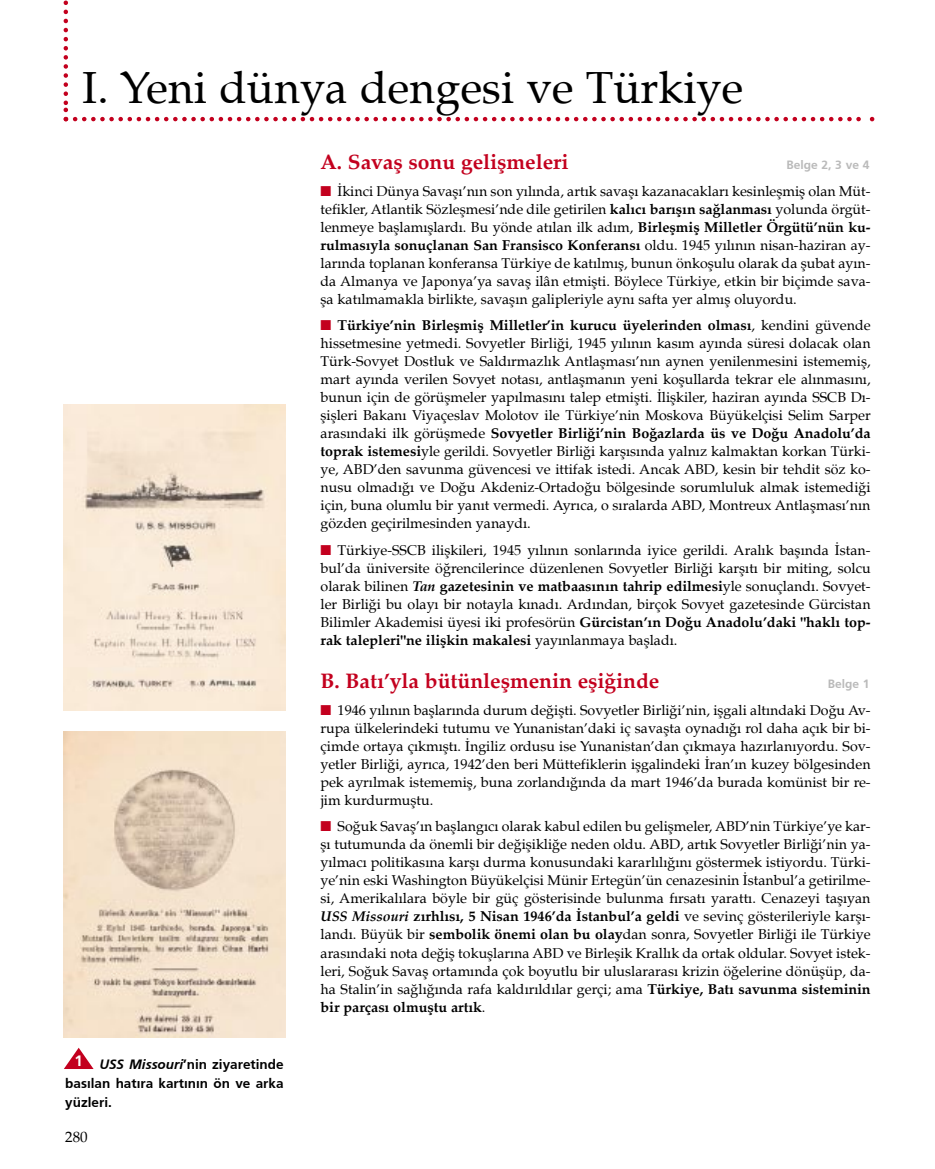
<style>
.page{position:relative;width:935px;height:1169px;background:#fff}
.page>*{position:absolute;margin:0;border:0;box-sizing:border-box;transform-origin:0 0}
.t1{font:45px "Palatino Turk";color:#000}
.t2{font:21px "Palatino Turk B";color:#c3001e}
.t3{font:15px "Palatino Turk";color:#000}
.t4{font:14.25px/18px "Palatino Turk";color:#000;text-align:justify}
.t5{font:14.25px/18px "Palatino Turk B";color:#000}
.t6{font:13.5px/19px "Frutiger T Bold";color:#000;text-align:justify}
.t7{font:12px "Frutiger T Bold";color:#bababa}
.s1{font-style:italic}
.s2{font-style:inherit}
.s3{color:#c3001e}
.s4{font-family:"Palatino Turk B"}
.s5{font-family:"Palatino Turk"}
.s6{font-family:"Palatino Turk BI"}
</style>
<div class="page">
<svg style="left:64px;top:0;width:810px;height:121px"></svg>
<svg style="left:64px;top:1047px;width:30px;height:22px"></svg>
<img style="left:64px;top:731px;width:221px;height:306px">
<img style="left:64px;top:404px;width:221px;height:306px">
<h1 class="t1" style="left:82px;top:65px;width:662px">I. Yeni d¸nya dengesi ve T¸rkiye</h1>
<p class="t6" style="left:65px;top:1054px;width:220px;text-indent:9px"><sup>1</sup> <span class="s1">USS Missouri</span>ínin ziyaretinde basõlan hatõra kartõnõn ˆn ve arka y¸zleri.</p>
<p class="t3" style="left:65px;top:1129px;width:24px">280</p>
<h2 class="t2" style="left:320px;top:152px;width:249px">A. Sava<span class="s2">fl</span> sonu geli<span class="s2">fl</span>meleri</h2>
<p class="t7" style="left:786px;top:158px;width:84px">Belge 2, 3 ve 4</p>
<p class="t4" style="left:320px;top:182px;width:551px"><span class="s3">■</span> ãkinci D¸nya Sava<span class="s2">fl</span>õínõn son yõlõnda, artõk sava<span class="s2">fl</span>õ kazanacaklarõ kesinle<span class="s2">fl</span>mi<span class="s2">fl</span> olan M¸t&shy;tefikler, Atlantik Sˆzle<span class="s2">fl</span>mesiínde dile getirilen <span class="s4">kalõcõ barõ</span><span class="s4">fl</span><span class="s4">õn sa§lanmasõ</span> yolunda ˆrg¸t&shy;lenmeye ba<span class="s2">fl</span>lamõ<span class="s2">fl</span>lardõ. Bu yˆnde atõlan ilk adõm, <span class="s4">Birle</span><span class="s4">fl</span><span class="s4">mi</span><span class="s4">fl</span> <span class="s4">Milletler ÷rg¸t¸ín¸n ku-</span></p>
<p class="t5" style="left:320px;top:236px;width:551px">rulmasõyla sonuÁlanan San Fransisco Konferansõ <span class="s5">oldu. 1945 yõlõnõn nisan-haziran ay-</span></p>
<p class="t4" style="left:320px;top:254px;width:551px">larõnda toplanan konferansa T¸rkiye de katõlmõ<span class="s2">fl</span>, bunun ˆnko<span class="s2">fl</span>ulu olarak da <span class="s2">fl</span>ubat ayõn&shy;da Almanya ve Japonyaíya sava<span class="s2">fl</span> il‚n etmi<span class="s2">fl</span>ti. Bˆylece T¸rkiye, etkin bir biÁimde sava&shy;<span class="s2">fl</span>a katõlmamakla birlikte, sava<span class="s2">fl</span>õn galipleriyle aynõ safta yer almõ<span class="s2">fl</span> oluyordu.</p>
<p class="t5" style="left:320px;top:317px;width:551px"><span class="s3">■</span> T¸rkiyeínin Birle<span class="s2">fl</span>mi<span class="s2">fl</span> Milletleríin kurucu ¸yelerinden olmasõ<span class="s5">, kendini g¸vende</span></p>
<p class="t4" style="left:320px;top:335px;width:551px">hissetmesine yetmedi. Sovyetler Birli§i, 1945 yõlõnõn kasõm ayõnda s¸resi dolacak olan T¸rk-Sovyet Dostluk ve Saldõrmazlõk Antla<span class="s2">fl</span>masõínõn aynen yenilenmesini istememi<span class="s2">fl</span>, mart ayõnda verilen Sovyet notasõ, antla<span class="s2">fl</span>manõn yeni ko<span class="s2">fl</span>ullarda tekrar ele alõnmasõnõ, bunun iÁin de gˆr¸<span class="s2">fl</span>meler yapõlmasõnõ talep etmi<span class="s2">fl</span>ti. ãli<span class="s2">fl</span>kiler, haziran ayõnda SSCB Dõ&shy;<span class="s2">fl</span>i<span class="s2">fl</span>leri Bakanõ ViyaÁeslav Molotov ile T¸rkiyeínin Moskova B¸y¸kelÁisi Selim Sarper</p>
<p class="t5" style="left:320px;top:425px;width:551px"><span class="s5">arasõndaki ilk gˆr¸</span><span class="s5">fl</span><span class="s5">mede</span> Sovyetler Birli§iínin Bo§azlarda ¸s ve Do§u Anadoluída</p>
<p class="t4" style="left:320px;top:443px;width:551px"><span class="s4">toprak istemesi</span>yle gerildi. Sovyetler Birli§i kar<span class="s2">fl</span>õsõnda yalnõz kalmaktan korkan T¸rki&shy;ye, ABDíden savunma g¸vencesi ve ittifak istedi. Ancak ABD, kesin bir tehdit sˆz ko&shy;nusu olmadõ§õ ve Do§u Akdeniz-Ortado§u bˆlgesinde sorumluluk almak istemedi§i iÁin, buna olumlu bir yanõt vermedi. Ayrõca, o sõralarda ABD, Montreux Antla<span class="s2">fl</span>masõínõn gˆzden geÁirilmesinden yanaydõ.</p>
<p class="t4" style="left:320px;top:541px;width:551px"><span class="s3">■</span> T¸rkiye-SSCB ili<span class="s2">fl</span>kileri, 1945 yõlõnõn sonlarõnda iyice gerildi. Aralõk ba<span class="s2">fl</span>õnda ãstan&shy;bulída ¸niversite ˆ§rencilerince d¸zenlenen Sovyetler Birli§i kar<span class="s2">fl</span>õtõ bir miting, solcu</p>
<p class="t5" style="left:320px;top:577px;width:551px"><span class="s5">olarak bilinen</span> <span class="s6">Tan</span> gazetesinin ve matbaasõnõn tahrip edilmesi<span class="s5">yle sonuÁlandõ. Sovyet-</span></p>
<p class="t4" style="left:320px;top:595px;width:551px">ler Birli§i bu olayõ bir notayla kõnadõ. Ardõndan, birÁok Sovyet gazetesinde G¸rcistan</p>
<p class="t5" style="left:320px;top:613px;width:551px"><span class="s5">Bilimler Akademisi ¸yesi iki profesˆr¸n</span> G¸rcistaníõn Do§u Anadoluídaki "haklõ top&shy;rak talepleri"ne ili<span class="s2">fl</span>kin makalesi <span class="s5">yayõnlanmaya ba</span><span class="s5">fl</span><span class="s5">ladõ.</span></p>
<h2 class="t2" style="left:320px;top:671px;width:340px">B. Batõíyla b¸t¸nle<span class="s2">fl</span>menin e<span class="s2">fl</span>i§inde</h2>
<p class="t7" style="left:827px;top:677px;width:43px">Belge 1</p>
<p class="t4" style="left:320px;top:701px;width:551px"><span class="s3">■</span> 1946 yõlõnõn ba<span class="s2">fl</span>larõnda durum de§i<span class="s2">fl</span>ti. Sovyetler Birli§iínin, i<span class="s2">fl</span>gali altõndaki Do§u Av&shy;rupa ¸lkelerindeki tutumu ve Yunanistanídaki iÁ sava<span class="s2">fl</span>ta oynadõ§õ rol daha aÁõk bir bi-Áimde ortaya Áõkmõ<span class="s2">fl</span>tõ. ãngiliz ordusu ise Yunanistanídan Áõkmaya hazõrlanõyordu. Sov&shy;yetler Birli§i, ayrõca, 1942íden beri M¸ttefiklerin i<span class="s2">fl</span>galindeki ãraníõn kuzey bˆlgesinden pek ayrõlmak istememi<span class="s2">fl</span>, buna zorlandõ§õnda da mart 1946ída burada kom¸nist bir re&shy;jim kurdurmu<span class="s2">fl</span>tu.</p>
<p class="t4" style="left:320px;top:818px;width:551px"><span class="s3">■</span> So§uk Sava<span class="s2">fl</span>íõn ba<span class="s2">fl</span>langõcõ olarak kabul edilen bu geli<span class="s2">fl</span>meler, ABDínin T¸rkiyeíye kar&shy;<span class="s2">fl</span>õ tutumunda da ˆnemli bir de§i<span class="s2">fl</span>ikli§e neden oldu. ABD, artõk Sovyetler Birli§iínin ya&shy;yõlmacõ politikasõna kar<span class="s2">fl</span>õ durma konusundaki kararlõlõ§õnõ gˆstermek istiyordu. T¸rki&shy;yeínin eski Washington B¸y¸kelÁisi M¸nir Erteg¸ní¸n cenazesinin ãstanbulía getirilme&shy;si, Amerikalõlara bˆyle bir g¸Á gˆsterisinde bulunma fõrsatõ yarattõ. Cenazeyi ta<span class="s2">fl</span>õyan</p>
<p class="t5" style="left:320px;top:908px;width:551px"><span class="s6">USS Missouri</span> zõrhlõsõ, 5 Nisan 1946ída ãstanbulía geldi <span class="s5">ve sevinÁ gˆsterileriyle kar</span><span class="s5">fl</span><span class="s5">õ-</span></p>
<p class="t4" style="left:320px;top:926px;width:551px">landõ. B¸y¸k bir <span class="s4">sembolik ˆnemi olan bu olay</span>dan sonra, Sovyetler Birli§i ile T¸rkiye arasõndaki nota de§i<span class="s2">fl</span> toku<span class="s2">fl</span>larõna ABD ve Birle<span class="s2">fl</span>ik Krallõk da ortak oldular. Sovyet istek&shy;leri, So§uk Sava<span class="s2">fl</span> ortamõnda Áok boyutlu bir uluslararasõ krizin ˆ§elerine dˆn¸<span class="s2">fl</span>¸p, da&shy;ha Staliníin sa§lõ§õnda rafa kaldõrõldõlar gerÁi; ama <span class="s4">T¸rkiye, Batõ savunma sisteminin</span></p>
<p class="t5" style="left:320px;top:998px;width:166px">bir parÁasõ olmu<span class="s2">fl</span>tu artõk<span class="s5">.</span></p>
</div>
